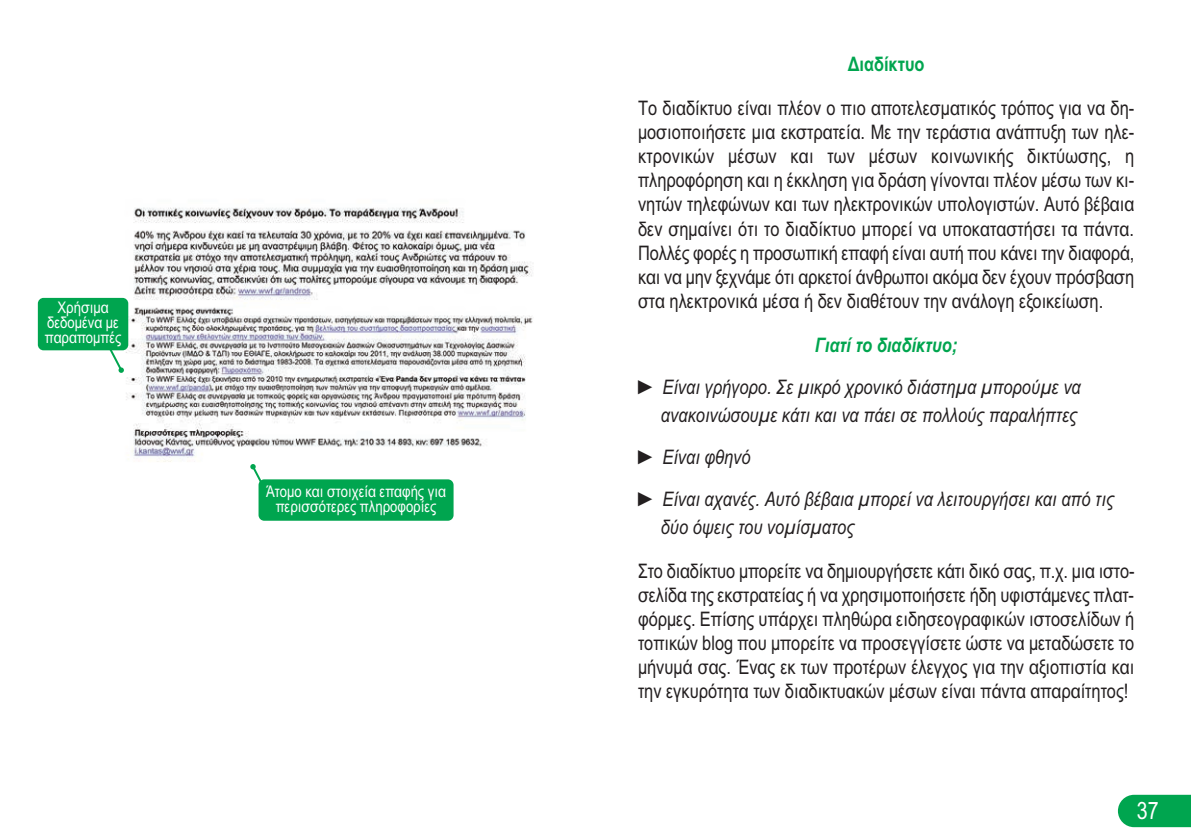
<style>
.page{position:relative;width:1191px;height:840px;background:#fff}
.page>*{position:absolute;margin:0;border:0;box-sizing:border-box;transform-origin:0 0}
.t1{font:24px "Arial Narrow";color:#fff}
.t2{font:20px/24px "Arial Narrow";color:#231f20;text-align:justify}
.t3{font:italic 20px/28px "Arial Narrow";color:#231f20;text-align:right}
.t4{font:italic 700 20px "Arial Narrow";color:#00a54f}
.t5{font:700 20px "Arial Narrow";color:#00a54f}
.t6{font:16px/15.2px "Arial Narrow";color:#fff;text-align:center}
</style>
<div class="page">
<svg style="left:1118px;top:794px;width:73px;height:32px;background:#10aa5a"></svg>
<img style="left:95px;top:207px;width:438px;height:314px">
<div style="left:38px;top:298px;width:90px;height:52px;background:#00a54f;border-radius:6px"></div>
<svg style="left:108px;top:350px;width:16px;height:23px"></svg>
<div style="left:258px;top:479px;width:195px;height:41px;background:#00a54f;border-radius:6px"></div>
<svg style="left:250px;top:464px;width:17px;height:26px"></svg>
<p class="t6" style="left:45px;top:300px;width:78px">Χρήσιμα δεδομένα με παραπομπές</p>
<p class="t6" style="left:266px;top:483px;width:181px">Άτομο και στοιχεία επαφής για περισσότερες πληροφορίες</p>
<p class="t5" style="left:847px;top:53px;width:78px">Διαδίκτυο</p>
<p class="t2" style="left:638px;top:96px;width:498px">Το διαδίκτυο είναι πλέον ο πιο αποτελεσματικός τρόπος για να δη&shy;μοσιοποιήσετε μια εκστρατεία. Με την τεράστια ανάπτυξη των ηλε&shy;κτρονικών μέσων και των μέσων κοινωνικής δικτύωσης, η πληροφόρηση και η έκκληση για δράση γίνονται πλέον μέσω των κι&shy;νητών τηλεφώνων και των ηλεκτρονικών υπολογιστών. Αυτό βέβαια δεν σημαίνει ότι το διαδίκτυο μπορεί να υποκαταστήσει τα πάντα.<br>Πολλές φορές η προσωπική επαφή είναι αυτή που κάνει την διαφορά, και να μην ξεχνάμε ότι αρκετοί άνθρωποι ακόμα δεν έχουν πρόσβαση στα ηλεκτρονικά μέσα ή δεν διαθέτουν την ανάλογη εξοικείωση.</p>
<p class="t4" style="left:815px;top:333px;width:144px">Γιατί το διαδίκτυο;</p>
<p class="t3" style="left:638px;top:372px;width:444px">► Είναι γρήγορο. Σε μικρό χρονικό διάστημα μπορούμε να ανακοινώσουμε κάτι και να πάει σε πολλούς παραλήπτες</p>
<p class="t3" style="left:638px;top:435px;width:477px;line-height:42px;text-align:left">► Είναι φθηνό<br>► Είναι αχανές. Αυτό βέβαια μπορεί να λειτουργήσει και από τις</p>
<p class="t3" style="left:661px;top:512px;width:195px">δύο όψεις του νομίσματος</p>
<p class="t2" style="left:638px;top:558px;width:498px">Στο διαδίκτυο μπορείτε να δημιουργήσετε κάτι δικό σας, π.χ. μια ιστο&shy;σελίδα της εκστρατείας ή να χρησιμοποιήσετε ήδη υφιστάμενες πλατ&shy;φόρμες. Επίσης υπάρχει πληθώρα ειδησεογραφικών ιστοσελίδων ή τοπικών blog που μπορείτε να προσεγγίσετε ώστε να μεταδώσετε το μήνυμά σας. Ένας εκ των προτέρων έλεγχος για την αξιοπιστία και την εγκυρότητα των διαδικτυακών μέσων είναι πάντα απαραίτητος!</p>
<p class="t1" style="left:1136px;top:796px;width:23px">37</p>
</div>
